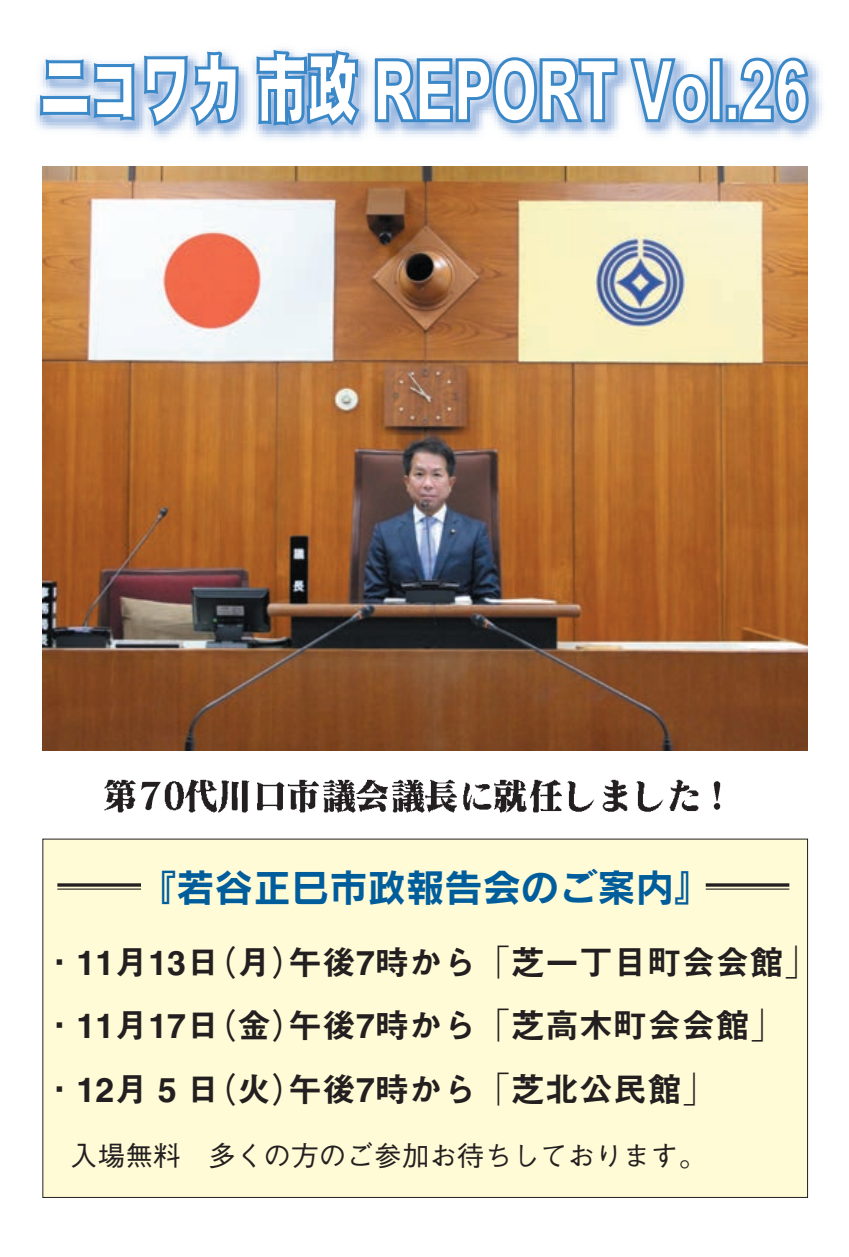
<style>
.page{position:relative;width:849px;height:1257px;background:#fff}
.page>*{position:absolute;margin:0;border:0;box-sizing:border-box;transform-origin:0 0}
.t1{font:38.4px "Rodin CID B";color:#005d9c}
.t2{font:33.9px/63.9px "Midashi Go MB31";color:#231f20}
.t3{font:500 27.6px "Gothic BBB";color:#231f20}
</style>
<div class="page">
<div style="left:43px;top:839px;width:764px;height:358px;background:#fffbd6"></div>
<svg style="left:57px;top:883px;width:84px;height:4px"></svg>
<hr style="left:57px;top:889px;width:84px;height:1px;background:#231f20">
<svg style="left:706px;top:883px;width:83px;height:4px"></svg>
<hr style="left:706px;top:889px;width:83px;height:1px;background:#231f20">
<img style="left:34px;top:49px;width:789px;height:91px">
<svg style="left:40px;top:59px;width:95px;height:62px"></svg>
<svg style="left:144px;top:52px;width:95px;height:74px"></svg>
<svg style="left:256px;top:50px;width:103px;height:76px"></svg>
<svg style="left:375px;top:57px;width:242px;height:66px"></svg>
<svg style="left:630px;top:58px;width:179px;height:65px"></svg>
<img style="left:43px;top:167px;width:765px;height:583px">
<img style="left:104px;top:779px;width:79px;height:34px">
<img style="left:183px;top:779px;width:33px;height:34px">
<img style="left:216px;top:780px;width:69px;height:33px">
<img style="left:287px;top:779px;width:67px;height:34px">
<img style="left:354px;top:779px;width:69px;height:34px">
<img style="left:423px;top:779px;width:69px;height:34px">
<img style="left:494px;top:779px;width:67px;height:34px">
<img style="left:561px;top:779px;width:67px;height:33px">
<img style="left:636px;top:779px;width:63px;height:33px">
<img style="left:713px;top:781px;width:8px;height:29px">
<p class="t1" style="left:138px;top:874px;width:576px">『若谷正巳市政報告会のご案内』</p>
<p class="t2" style="left:43px;top:934px;width:776px">・11月13日（月）午後7時から「芝一丁目町会会館」・11月17日（金）午後7時から「芝高木町会会館」・12月 5 日（火）午後7時から「芝北公民館」</p>
<p class="t3" style="left:70px;top:1145px;width:637px">入場無料　多くの方のご参加お待ちしております。</p>
</div>
